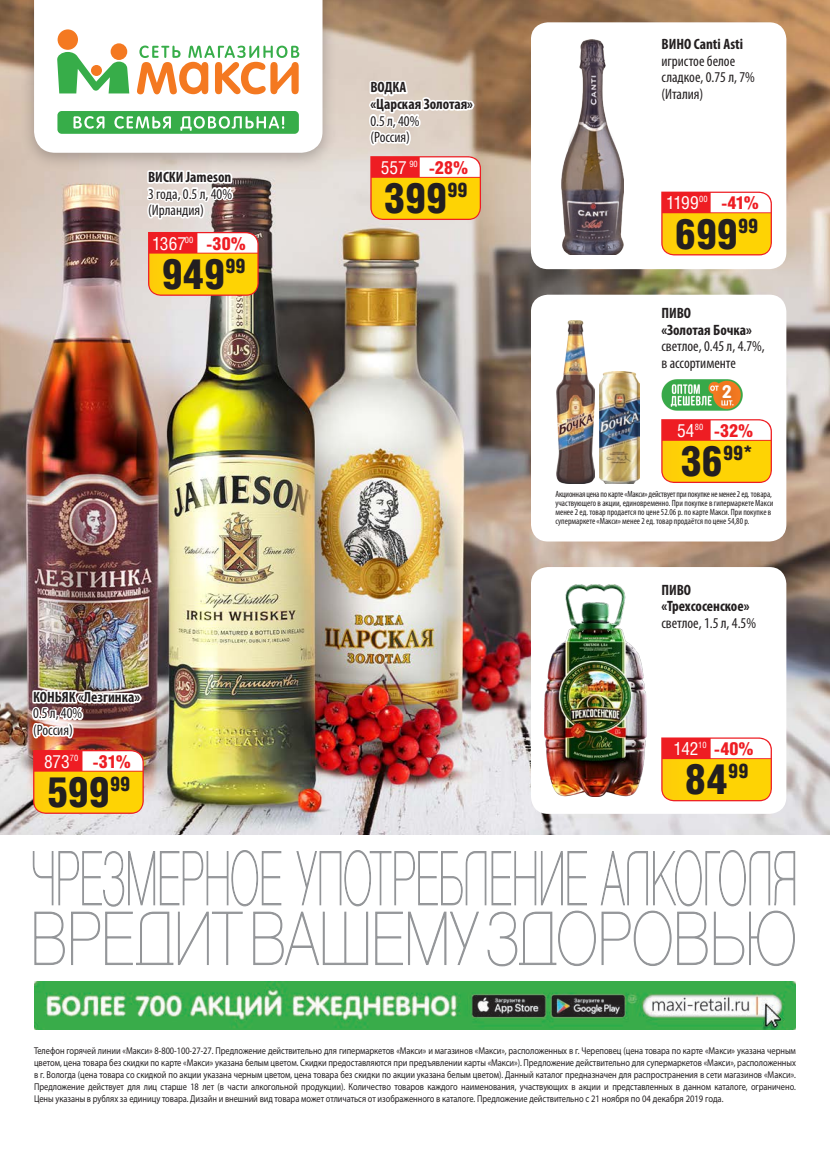
<style>
.page{position:relative;width:830px;height:1149px;background:#fff}
.page>*{position:absolute;margin:0;border:0;box-sizing:border-box;transform-origin:0 0}
.ЦЕННИК{font:900 42px "Helios Cond";letter-spacing:-.005em;color:#231f20}
.ЦЕННИК-2{font:900 20.1px "Helios Cond";color:#231f20}
.ЦЕННИК-3{font:900 18px "Helios Cond";color:#ee1d23}
.ЦЕННИК-4{font:18px "Helios Cond C";letter-spacing:-.005em;color:#fff}
.t1{font:700 18px "Rotonda C";color:#fff}
.наименование_болд_ка{font:condensed 15px "Myriad Pro";color:#231f20}
.наименование_болд_ка-2{font:700 condensed 15px "Myriad Pro";color:#231f20}
._01_name{font:condensed 15px "Myriad Pro";color:#231f20}
._01_name-2{font:700 condensed 15px "Myriad Pro";color:#231f20}
.t2{font:9.9px/12px "Myriad Pro";color:#231f20;text-align:justify;scale:.85 1}
.текст_под_звездочко{font:condensed 9px/9px "Myriad Pro";color:#231f20}
.s1{font-size:42px}
.s2{font-family:"Helios Cond C";font-weight:400;color:#fff}
</style>
<div class="page">
<img style="left:0;top:0;width:829px;height:833px">
<div style="left:20px;top:0;width:316px;height:171px;background:#231f20;opacity:.3"></div>
<svg style="left:34px;top:0;width:288px;height:153px"></svg>
<div style="left:58px;top:29px;width:20px;height:21px;background:#f47921;border-radius:50%"></div>
<div style="left:111px;top:43px;width:16px;height:17px;background:#f47921;border-radius:50%"></div>
<svg style="left:137px;top:46px;width:162px;height:48px"></svg>
<svg style="left:57px;top:52px;width:72px;height:41px"></svg>
<div style="left:57px;top:111px;width:242px;height:23px;background:#37ad49;border-radius:4px"></div>
<svg style="left:73px;top:116px;width:31px;height:13px"></svg>
<div style="left:530px;top:22px;width:256px;height:247px;background:#fff;border-radius:17px"></div>
<div style="left:530px;top:294px;width:256px;height:247px;background:#fff;border-radius:17px"></div>
<div style="left:530px;top:567px;width:256px;height:246px;background:#fff;border-radius:17px"></div>
<svg style="left:366px;top:34px;width:115px;height:186px"></svg>
<svg style="left:661px;top:191px;width:110px;height:64px"></svg>
<svg style="left:661px;top:737px;width:110px;height:64px"></svg>
<img style="left:30px;top:655px;width:114px;height:158px">
<svg style="left:114px;top:116px;width:170px;height:180px"></svg>
<svg style="left:35px;top:910px;width:759px;height:55px"></svg>
<svg style="left:33px;top:850px;width:761px;height:56px"></svg>
<img style="left:561px;top:39px;width:62px;height:215px">
<img style="left:557px;top:320px;width:37px;height:68px">
<img style="left:599px;top:371px;width:40px;height:17px">
<img style="left:544px;top:584px;width:101px;height:212px">
<img style="left:663px;top:379px;width:78px;height:9px">
<div style="left:713px;top:379px;width:26px;height:32px;background:#231f20;opacity:.2"></div>
<img style="left:552px;top:388px;width:222px;height:162px">
<img style="left:34px;top:981px;width:761px;height:48px">
<p class="_01_name-2" style="left:148px;top:168px;width:85px">ВИСКИ Jameson</p>
<p class="_01_name" style="left:148px;top:184px;width:85px">3 года, 0.5 л, 40%</p>
<p class="_01_name" style="left:148px;top:201px;width:57px">(Ирландия)</p>
<p class="ЦЕННИК-4" style="left:152px;top:232px;width:43px">1367<sup>00</sup></p>
<p class="ЦЕННИК-3" style="left:206px;top:233px;width:40px">-30%</p>
<p class="ЦЕННИК" style="left:162px;top:250px;width:85px">949<sup>99</sup></p>
<p class="наименование_болд_ка-2" style="left:33px;top:687px;width:109px">КОНЬЯК «Лезгинка»</p>
<p class="наименование_болд_ка" style="left:33px;top:704px;width:51px">0.5 л, 40%</p>
<p class="наименование_болд_ка" style="left:33px;top:720px;width:41px">(Россия)</p>
<p class="ЦЕННИК-4" style="left:44px;top:750px;width:36px">873<sup>70</sup></p>
<p class="ЦЕННИК-3" style="left:93px;top:750px;width:39px">-31%</p>
<p class="ЦЕННИК" style="left:47px;top:767px;width:85px">599<sup>99</sup></p>
<p class="наименование_болд_ка-2" style="left:370px;top:78px;width:37px">ВОДКА</p>
<p class="наименование_болд_ка-2" style="left:370px;top:95px;width:104px">«Царская Золотая»</p>
<p class="наименование_болд_ка" style="left:370px;top:111px;width:51px">0.5 л, 40%</p>
<p class="наименование_болд_ка" style="left:370px;top:128px;width:41px">(Россия)</p>
<p class="ЦЕННИК" style="left:384px;top:174px;width:85px">399<sup>99</sup></p>
<p class="ЦЕННИК-4" style="left:380px;top:156px;width:38px">557 <sup>90</sup></p>
<p class="ЦЕННИК-3" style="left:429px;top:157px;width:40px">-28%</p>
<p class="наименование_болд_ка-2" style="left:661px;top:35px;width:83px">ВИНО Canti Asti</p>
<p class="наименование_болд_ка" style="left:661px;top:52px;width:75px">игристое белое</p>
<p class="наименование_болд_ка" style="left:661px;top:68px;width:95px">сладкое, 0.75 л, 7%</p>
<p class="наименование_болд_ка" style="left:661px;top:85px;width:43px">(Италия)</p>
<p class="ЦЕННИК-4" style="left:665px;top:192px;width:43px">1199<sup>00</sup></p>
<p class="ЦЕННИК-3" style="left:721px;top:192px;width:39px">-41%</p>
<p class="ЦЕННИК" style="left:675px;top:209px;width:84px">699<sup>99</sup></p>
<p class="наименование_болд_ка-2" style="left:661px;top:304px;width:31px">ПИВО</p>
<p class="наименование_болд_ка-2" style="left:661px;top:320px;width:92px">«Золотая Бочка»</p>
<p class="наименование_болд_ка" style="left:661px;top:337px;width:105px">светлое, 0.45 л, 4.7%,</p>
<p class="наименование_болд_ка" style="left:661px;top:354px;width:76px">в ассортименте</p>
<p class="t1" style="left:721px;top:381px;width:12px">2</p>
<p class="ЦЕННИК-4" style="left:676px;top:419px;width:28px">54<sup>80</sup></p>
<p class="ЦЕННИК-3" style="left:714px;top:420px;width:40px">-32%</p>
<p class="ЦЕННИК-2" style="left:680px;top:441px;width:74px"><span class="s1">36</span>99*</p>
<p class="текст_под_звездочко" style="left:555px;top:489px;width:219px">Акционная цена по карте «Макси» действует при покупке не менее 2 ед. товара, участвующего в акции, единовременно. При покупке в гипермаркете Макси менее 2 ед. товар продается по цене 52.06 р. по карте Макси. При покупке в супермаркете «Макси» менее 2 ед. товар продаётся по цене 54,80 р.</p>
<p class="наименование_болд_ка-2" style="left:661px;top:580px;width:31px">ПИВО</p>
<p class="наименование_болд_ка-2" style="left:661px;top:596px;width:89px">«Трехсосенское»</p>
<p class="наименование_болд_ка" style="left:661px;top:613px;width:96px">светлое, 1.5 л, 4.5%</p>
<p class="ЦЕННИК-3" style="left:673px;top:738px;width:81px"><span class="s2">142</span><sup>10</sup> -40%</p>
<p class="ЦЕННИК" style="left:685px;top:755px;width:65px">84<sup>99</sup></p>
<p class="t2" style="left:34px;top:1044px;width:897px">Телефон горячей линии «Макси» 8-800-100-27-27. Предложение действительно для гипермаркетов «Макси» и магазинов «Макси», расположенных в г. Череповец (цена товара по карте «Макси» указана черным цветом, цена товара без скидки по карте «Макси» указана белым цветом. Скидки предоставляются при предъявлении карты «Макси»). Предложение действительно для супермаркетов «Макси», расположенных в г. Вологда (цена товара со скидкой по акции указана черным цветом, цена товара без скидки по акции указана белым цветом). Данный каталог предназначен для распространения в сети магазинов «Макси».<br>Предложение действует для лиц старше 18 лет (в части алкогольной продукции). Количество товаров каждого наименования, участвующих в акции и представленных в данном каталоге, ограничено.<br>Цены указаны в рублях за единицу товара. Дизайн и внешний вид товара может отличаться от изображенного в каталоге. Предложение действительно с 21 ноября по 04 декабря 2019 года.</p>
</div>
